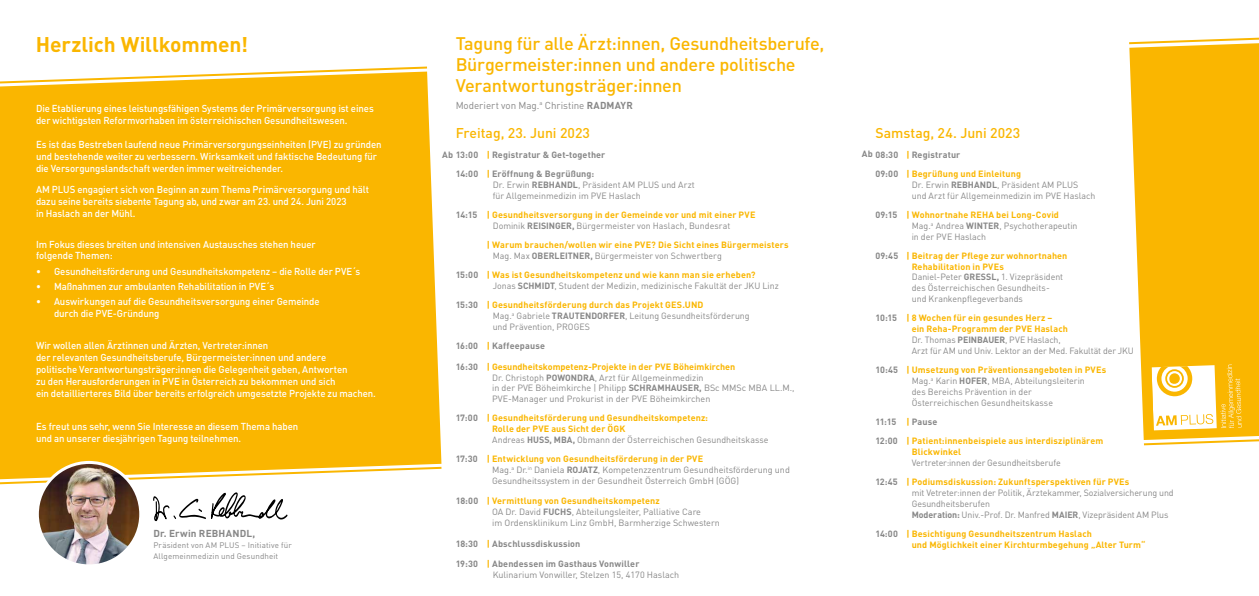
<style>
.page{position:relative;width:1259px;height:596px;background:#fff}
.page>*{position:absolute;margin:0;border:0;box-sizing:border-box;transform-origin:0 0}
.t1{font:700 21px "DIN Pro";letter-spacing:-.005em;color:#fab600}
.t2{font:500 18px/21px "DIN Pro";letter-spacing:-.015em;color:#fab600}
.t3{font:500 14px "DIN Pro";color:#fab600}
.t4{font:500 10px/12px "DIN Pro";letter-spacing:-.01em;color:#fff;scale:.96 1}
.t5{font:10px "DIN Pro";letter-spacing:-.005em;color:#878787}
.t6{font:700 10px "DIN Pro";letter-spacing:.015em;color:#878787}
.t7{font:9px/10.8px "DIN Pro";color:#878787}
.t8{font:700 9px/10.8px "DIN Pro";letter-spacing:.015em;color:#fab600}
.t9{font:700 9px "DIN Pro";letter-spacing:.015em;color:#878787}
.t10{font:8px/11px "DIN Pro";letter-spacing:.015em;color:#878787}
.s1{font-weight:700}
.s2{font-weight:700;color:#fab600}
.s3{color:#878787}
.s4{font-weight:400;color:#878787}
.s5{color:#fab600}
</style>
<div class="page">
<svg style="left:301px;top:66px;width:126px;height:5px"></svg>
<div style="left:0;top:71px;width:441px;height:394px;background:#fab600"></div>
<svg style="left:0;top:465px;width:442px;height:56px"></svg>
<img style="left:37px;top:462px;width:104px;height:103px;border-radius:52px">
<div style="left:36px;top:460px;width:106px;height:107px;border:3px solid #fff;border-radius:50%"></div>
<svg style="left:1129px;top:45px;width:130px;height:346px;background:#fabc18"></svg>
<svg style="left:1129px;top:37px;width:130px;height:8px"></svg>
<svg style="left:1142px;top:364px;width:117px;height:82px"></svg>
<h1 class="t1" style="left:36px;top:30px;width:214px">Herzlich Willkommen!</h1>
<p class="t4" style="left:36px;top:102px;width:353px">Die Etablierung eines leistungsfähigen Systems der Primärversorgung ist eines der wichtigsten Reformvorhaben im österreichischen Gesundheitswesen.</p>
<p class="t4" style="left:36px;top:138px;width:361px">Es ist das Bestreben laufend neue Primärversorgungseinheiten (PVE) zu gründen und bestehende weiter zu verbessern. Wirksamkeit und faktische Bedeutung für die Versorgungslandschaft werden immer weitreichender.</p>
<p class="t4" style="left:36px;top:182px;width:348px">AM PLUS engagiert sich von Beginn an zum Thema Primärversorgung und hält dazu seine bereits siebente Tagung ab, und zwar am 23. und 24. Juni 2023<br>in Haslach an der Mühl.</p>
<p class="t4" style="left:36px;top:238px;width:293px;line-height:11px">Im Fokus dieses breiten und intensiven Austausches stehen heuer folgende Themen:</p>
<p class="t4" style="left:36px;top:264px;width:339px">• Gesundheitsförderung und Gesundheitskompetenz – die Rolle der PVE´s</p>
<p class="t4" style="left:36px;top:280px;width:250px">• Maßnahmen zur ambulanten Rehabilitation in PVE´s</p>
<p class="t4" style="left:54px;top:294px;width:278px;text-indent:-18px">• Auswirkungen auf die Gesundheitsversorgung einer Gemeinde durch die PVE-Gründung</p>
<p class="t4" style="left:36px;top:339px;width:356px">Wir wollen allen Ärztinnen und Ärzten, Vertreter:innen<br>der relevanten Gesundheitsberufe, Bürgermeister:innen und andere<br>politische Verantwortungsträger:innen die Gelegenheit geben, Antworten<br>zu den Herausforderungen in PVE in Österreich zu bekommen und sich<br>ein detaillierteres Bild über bereits erfolgreich umgesetzte Projekte zu machen.</p>
<p class="t4" style="left:36px;top:419px;width:275px">Es freut uns sehr, wenn Sie Interesse an diesem Thema haben und an unserer diesjährigen Tagung teilnehmen.</p>
<p class="t6" style="left:153px;top:526px;width:104px">Dr. Erwin REBHANDL,</p>
<p class="t10" style="left:153px;top:539px;width:140px">Präsident von AM PLUS – Initiative für<br>Allgemeinmedizin und Gesundheit</p>
<h2 class="t2" style="left:456px;top:32px;width:370px">Tagung für alle Ärzt:innen, Gesundheitsberufe,<br>Bürgermeister:innen und andere politische<br>Verantwortungsträger:innen</h2>
<p class="t5" style="left:456px;top:98px;width:179px">Moderiert von Mag.<sup>a</sup> Christine <span class="s1">RADMAYR</span></p>
<h3 class="t3" style="left:456px;top:124px;width:136px">Freitag, 23. Juni 2023</h3>
<p class="t7" style="left:493px;top:168px;width:204px;text-indent:-37px"><span class="s1">14:00</span> <span class="s2">|</span> <span class="s1">Eröffnung &amp; Begrüßung:<br></span>Dr. Erwin <span class="s1">REBHANDL</span>, Präsident AM PLUS und Arzt für Allgemeinmedizin im PVE Haslach</p>
<p class="t8" style="left:493px;top:209px;width:264px;text-indent:-37px"><span class="s3">14:15</span> | Gesundheitsversorgung in der Gemeinde vor und mit einer PVE<br><span class="s4">Dominik</span> <span class="s3">REISINGER,</span> <span class="s4">Bürgermeister von Haslach, Bundesrat</span></p>
<p class="t8" style="left:493px;top:239px;width:297px;text-indent:-6px">| Warum brauchen/wollen wir eine PVE? Die Sicht eines Bürgermeisters<br><span class="s4">Mag. Max</span> <span class="s3">OBERLEITNER,</span> <span class="s4">Bürgermeister von Schwertberg</span></p>
<p class="t7" style="left:493px;top:269px;width:288px;text-indent:-37px"><span class="s1">15:00</span> <span class="s2">| Was ist Gesundheitskompetenz und wie kann man sie erheben?<br></span>Jonas <span class="s1">SCHMIDT</span>, Student der Medizin, medizinische Fakultät der JKU Linz</p>
<p class="t7" style="left:493px;top:299px;width:258px;text-indent:-37px"><span class="s1">15:30</span> <span class="s2">| Gesundheitsförderung durch das Projekt GES.UND<br></span>Mag.<sup>a</sup> Gabriele <span class="s1">TRAUTENDORFER</span>, Leitung Gesundheitsförderung und Prävention, PROGES</p>
<p class="t9" style="left:456px;top:339px;width:91px">16:00 <span class="s5">|</span> Kaffeepause</p>
<p class="t7" style="left:492px;top:360px;width:304px;text-indent:-36px"><span class="s1">16:30</span> <span class="s2">| Gesundheitskompetenz-Projekte in der PVE Böheimkirchen<br></span>Dr. Christoph <span class="s1">POWONDRA</span>, Arzt für Allgemeinmedizin<br>in der PVE Böheimkirche | Philipp <span class="s1">SCHRAMHAUSER,</span> BSc MMSc MBA LL.M., PVE-Manager und Prokurist in der PVE Böheimkirchen</p>
<p class="t8" style="left:492px;top:412px;width:278px;text-indent:-36px"><span class="s3">17:00</span> | Gesundheitsförderung und Gesundheitskompetenz:<br>Rolle der PVE aus Sicht der ÖGK<br><span class="s4">Andreas</span> <span class="s3">HUSS, MBA,</span> <span class="s4">Obmann der Österreichischen Gesundheitskasse</span></p>
<p class="t7" style="left:492px;top:453px;width:299px;text-indent:-36px"><span class="s1">17:30</span> <span class="s2">| Entwicklung von Gesundheitsförderung in der PVE<br></span>Mag.<sup>a</sup> Dr.<sup>in</sup> Daniela <span class="s1">ROJATZ</span>, Kompetenzzentrum Gesundheitsförderung und<br>Gesundheitssystem in der Gesundheit Österreich GmbH (GÖG)</p>
<p class="t7" style="left:492px;top:495px;width:229px;text-indent:-36px"><span class="s1">18:00</span> <span class="s2">| Vermittlung von Gesundheitskompetenz<br></span>OA Dr. David <span class="s1">FUCHS</span>, Abteilungsleiter, Palliative Care<br>im Ordensklinikum Linz GmbH, Barmherzige Schwestern</p>
<p class="t9" style="left:456px;top:536px;width:126px">18:30 <span class="s5">|</span> Abschlussdiskussion</p>
<p class="t7" style="left:493px;top:557px;width:188px;text-indent:-37px"><span class="s1">19:30</span> <span class="s2">|</span> <span class="s1">Abendessen im Gasthaus Vonwiller<br></span>Kulinarium Vonwiller, Stelzen 15, 4170 Haslach</p>
<p class="t9" style="left:442px;top:148px;width:165px">Ab 13:00 <span class="s5">|</span> Registratur &amp; Get-together</p>
<h3 class="t3" style="left:875px;top:124px;width:146px">Samstag, 24. Juni 2023</h3>
<p class="t8" style="left:875px;top:144px;width:147px;line-height:19.3px;text-indent:-13px"><span class="s3">Ab 08:30</span> | <span class="s3">Registratur<br>09:00</span> | Begrüßung und Einleitung</p>
<p class="t7" style="left:911px;top:179px;width:185px">Dr. Erwin <span class="s1">REBHANDL</span>, Präsident AM PLUS<br>und Arzt für Allgemeinmedizin im PVE Haslach</p>
<p class="t7" style="left:911px;top:209px;width:167px;text-indent:-36px"><span class="s1">09:15</span> <span class="s2">| Wohnortnahe REHA bei Long-Covid<br></span>Mag.<sup>a</sup> Andrea <span class="s1">WINTER</span>, Psychotherapeutin in der PVE Haslach</p>
<p class="t7" style="left:911px;top:250px;width:157px;text-indent:-36px"><span class="s1">09:45</span> <span class="s2">| Beitrag der Pflege zur wohnortnahen Rehabilitation in PVEs<br></span>Daniel-Peter <span class="s1">GRESSL,</span> 1. Vizepräsident des Österreichischen Gesundheits-<br>und Krankenpflegeverbands</p>
<p class="t7" style="left:911px;top:312px;width:224px;text-indent:-36px"><span class="s1">10:15</span> <span class="s2">| 8 Wochen für ein gesundes Herz –<br>ein Reha-Programm der PVE Haslach<br></span>Dr. Thomas <span class="s1">PEINBAUER</span>, PVE Haslach,<br>Arzt für AM und Univ. Lektor an der Med. Fakultät der JKU</p>
<p class="t7" style="left:911px;top:364px;width:196px;text-indent:-36px"><span class="s1">10:45</span> <span class="s2">| Umsetzung von Präventionsangeboten in PVEs </span>Mag.<sup>a</sup> Karin <span class="s1">HOFER</span>, MBA, Abteilungsleiterin<br>des Bereichs Prävention in der<br>Österreichischen Gesundheitskasse</p>
<p class="t8" style="left:875px;top:411px;width:229px;line-height:19.3px"><span class="s3">11:15</span> | <span class="s3">Pause<br>12:00</span> | Patient:innenbeispiele aus interdisziplinärem</p>
<p class="t8" style="left:911px;top:446px;width:51px">Blickwinkel</p>
<p class="t8" style="left:875px;top:452px;width:256px;line-height:19.3px;text-indent:36px"><span class="s4">Vertreter:innen der Gesundheitsberufe<br></span><span class="s3">12:45</span> | Podiumsdiskussion: Zukunftsperspektiven für PVEs</p>
<p class="t7" style="left:911px;top:486px;width:263px">mit Vetreter:innen der Politik, Ärztekammer, Sozialversicherung und<br>Gesundheitsberufen<br><span class="s1">Moderation:</span> Univ.-Prof. Dr. Manfred <span class="s1">MAIER</span>, Vizepräsident AM Plus</p>
<p class="t8" style="left:911px;top:527px;width:235px;text-indent:-36px"><span class="s3">14:00</span> | Besichtigung Gesundheitszentrum Haslach<br>und Möglichkeit einer Kirchturmbegehung „Alter Turm“</p>
</div>
